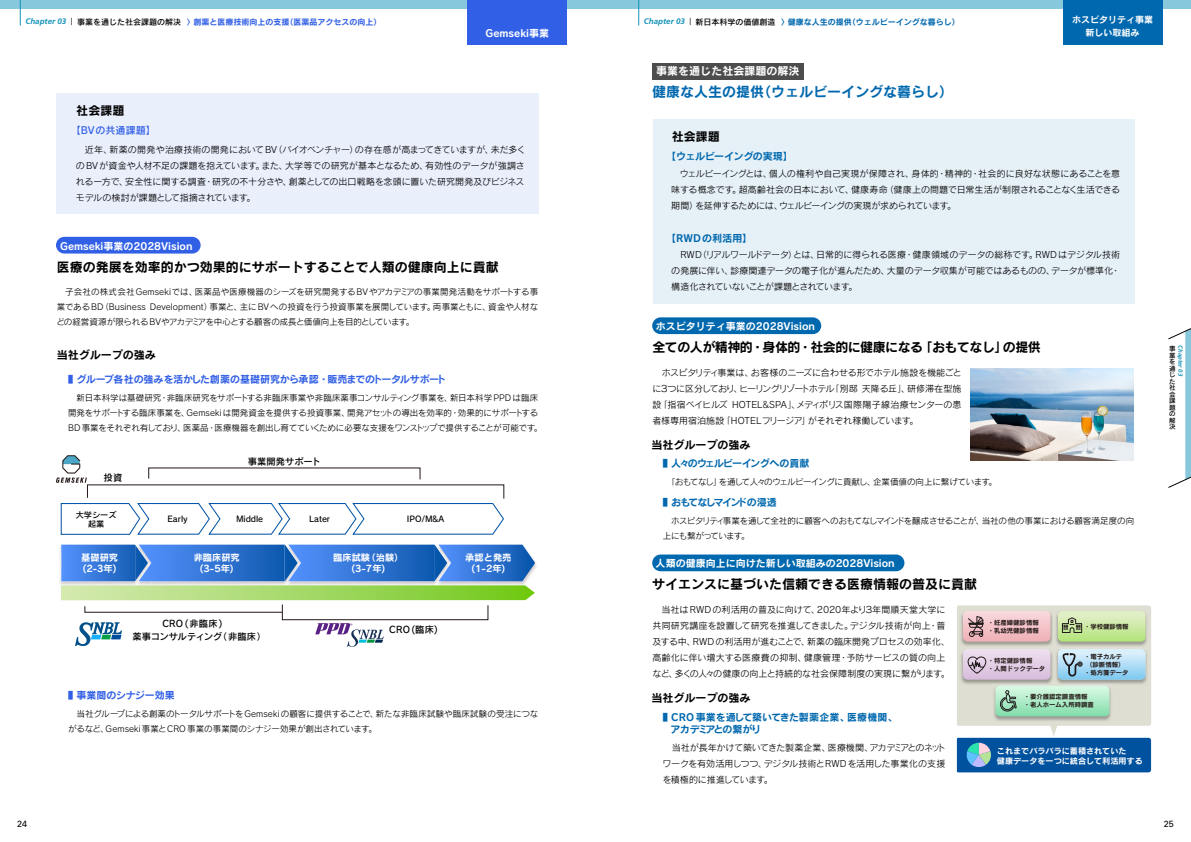
<style>
.page{position:relative;width:1191px;height:842px;background:#fff}
.page>*{position:absolute;margin:0;border:0;box-sizing:border-box;transform-origin:0 0}
.t1{font:14px "Rodin Pro N B";color:#0068ae}
.t2{font:13px "Rodin Pro N B";color:#000}
.t3{font:13px "Rodin Pro N B";letter-spacing:-.04em;color:#000}
.t4{font:12px "Rodin Pro N B";color:#000}
.t5{font:11px "Rodin Pro N B";color:#000}
.t6{font:11px "Rodin Pro N B";color:#fff}
.t7{font:10px "Rodin Pro N B";color:#fff}
.t8{font:10px "Rodin Pro N B";letter-spacing:-.01em;color:#315fe5;scale:.5 1}
.t9{font:10px/12.6px "Rodin Pro N B";letter-spacing:-.01em;color:#0068ae;scale:.5 1}
.t10{font:10px "Rodin Pro N B";letter-spacing:-.08em;color:#0068ae;scale:.5 1}
.t11{font:10px "Rodin Pro N B";letter-spacing:-.155em;color:#0068ae;scale:.5 1}
.t12{font:10px "Rodin Pro N B";letter-spacing:-.035em;color:#0068ae}
.t13{font:10px "Rodin Pro N DB";letter-spacing:.005em;color:#315fe5}
.t14{font:10px "Rodin Pro N B";color:#0068ae}
.t15{font:9.2px/11.1px "Rodin Pro N B";color:#fff;text-align:center}
.t16{font:9.2px "Rodin Pro N DB";letter-spacing:.01em;color:#000}
.t17{font:9.2px "Rodin Pro N DB";letter-spacing:-.025em;color:#000}
.t18{font:9px/16px "Rodin Pro N M";letter-spacing:-.005em;color:#000;text-align:justify}
.t19{font:9px/13.2px "Rodin Pro N B";color:#fff;text-align:center}
.t20{font:9px "Univers";color:#000}
.t21{font:8.5px/15px "Rodin Pro N M";letter-spacing:-.015em;color:#000;text-align:justify}
.t22{font:8.5px/15px "Rodin Pro N M";letter-spacing:-.04em;color:#000}
.t23{font:8.5px "Rodin Pro N M";letter-spacing:-.055em;color:#000}
.t24{font:8.2px/9.8px "Rodin Pro N DB";color:#000;text-align:center}
.t25{font:8.1px/9.7px "Rodin Pro N B";color:#fff}
.t26{font:8px "Rodin Pro N B";color:#315fe5}
.t27{font:8px "Rodin Pro N B";color:#0068ae}
.t28{font:6.5px/6.5px "Rodin Pro N DB";color:#000;text-align:justify}
.t29{font:6.4px/7.6px "Rodin Pro N B";color:#221815}
.t30{font:italic 700 6px "Frutiger";color:#1292b8}
.s1{font-family:"Frutiger";font-weight:700;font-style:italic;color:#1292b8}
.s2{font-family:"Frutiger";font-weight:300;font-size:9.6px;color:#000}
.s3{font-family:"Rodin Pro N DB";color:#000}
</style>
<div class="page">
<svg style="left:1168px;top:328px;width:23px;height:160px"></svg>
<div style="left:0;top:0;width:1191px;height:9px;background:#88c8dc"></div>
<div style="left:56px;top:237px;width:145px;height:17px;background:#315fe5;border-radius:8px"></div>
<img style="left:60px;top:544px;width:477px;height:40px">
<img style="left:135px;top:544px;width:17px;height:1px">
<img style="left:285px;top:544px;width:16px;height:1px">
<img style="left:435px;top:544px;width:16px;height:1px">
<svg style="left:60px;top:467px;width:445px;height:68px"></svg>
<svg style="left:61px;top:545px;width:474px;height:101px"></svg>
<img style="left:57px;top:455px;width:30px;height:27px">
<div style="left:652px;top:317px;width:169px;height:17px;background:#0068ae;border-radius:8px"></div>
<div style="left:652px;top:554px;width:252px;height:17px;background:#0068ae;border-radius:8px"></div>
<svg style="left:638px;top:0;width:1px;height:26px"></svg>
<svg style="left:20px;top:0;width:1px;height:26px"></svg>
<div style="left:467px;top:0;width:100px;height:45px;background:#315fe5"></div>
<div style="left:1062px;top:0;width:100px;height:45px;background:#0068ae"></div>
<img style="left:970px;top:368px;width:163px;height:93px">
<div style="left:956px;top:606px;width:195px;height:119px;background:#deded3;border-radius:3px"></div>
<img style="left:961px;top:614px;width:186px;height:68px">
<div style="left:956px;top:738px;width:195px;height:34px;background:#00519e;border-radius:3px"></div>
<svg style="left:966px;top:743px;width:25px;height:24px"></svg>
<svg style="left:963px;top:611px;width:182px;height:125px"></svg>
<div style="left:652px;top:63px;width:152px;height:16px;background:#4d4d4d"></div>
<div style="left:57px;top:94px;width:482px;height:120px;background:#eaeffc"></div>
<div style="left:653px;top:119px;width:481px;height:184px;background:#e6f0f7"></div>
<p class="t26" style="left:26px;top:16px;width:357px"><span class="s1">Chapter 03</span> <span class="s2">|</span> <span class="s3">事業を通じた社会課題の解決</span> 〉創薬と医療技術向上の支援（医薬品アクセスの向上）</p>
<p class="t27" style="left:644px;top:16px;width:317px"><span class="s1">Chapter 03</span> <span class="s2">|</span> <span class="s3">新日本科学の価値創造</span> 〉健康な人生の提供（ウェルビーイングな暮らし）</p>
<p class="t7" style="left:485px;top:27px;width:65px">Gemseki事業</p>
<h3 class="t4" style="left:76px;top:103px;width:49px">社会課題</h3>
<p class="t6" style="left:656px;top:64px;width:144px">事業を通じた社会課題の解決</p>
<h1 class="t1" style="left:652px;top:82px;width:302px">健康な人生の提供（ウェルビーイングな暮らし）</h1>
<p class="t19" style="left:1072px;top:13px;width:82px">ホスピタリティ事業新しい取組み</p>
<p class="t13" style="left:71px;top:124px;width:87px">【BVの共通課題】</p>
<p class="t18" style="left:76px;top:142px;width:451px;text-align:left">　近年、新薬の開発や治療技術の開発においてBV（バイオベンチャー）の存在感が高まってきていますが、未だ多くの BVが資金や人材不足の課題を抱えています。また、大学等での研究が基本となるため、有効性のデータが強調される一方で、安全性に関する調査・研究の不十分さや、創薬としての出口戦略を念頭に置いた研究開発及びビジネスモデルの検討が課題として指摘されています。</p>
<p class="t7" style="left:60px;top:239px;width:134px">Gemseki事業の2028Vision</p>
<h2 class="t2" style="left:57px;top:259px;width:443px">医療の発展を効率的かつ効果的にサポートすることで人類の健康向上に貢献</h2>
<p class="t21" style="left:56px;top:284px;width:483px;text-indent:9px">子会社の株式会社 Gemsekiでは、医薬品や医療機器のシーズを研究開発するBVやアカデミアの事業開発活動をサポートする事業であるBD（Business Development）事業と、主にBVへの投資を行う投資事業を展開しています。両事業ともに、資金や人材などの経営資源が限られるBVやアカデミアを中心とする顧客の成長と価値向上を目的としています。</p>
<p class="t5" style="left:57px;top:347px;width:100px">当社グループの強み</p>
<p class="t8" style="left:68px;top:372px;width:757px">■ グループ各社の強みを活かした創薬の基礎研究から承認・販売までのトータルサポート</p>
<p class="t21" style="left:68px;top:390px;width:476px;text-align:center">新日本科学は基礎研究・非臨床研究をサポートする非臨床事業や非臨床薬事コンサルティング事業を、新日本科学 PPDは臨床<br>開発をサポートする臨床事業を、Gemsekiは開発資金を提供する投資事業、開発アセットの導出を効率的・効果的にサポートする<br>BD 事業をそれぞれ有しており、医薬品・医療機器を創出し育てていくために必要な支援をワンストップで提供することが可能です。</p>
<p class="t16" style="left:104px;top:472px;width:20px">投資</p>
<p class="t16" style="left:248px;top:455px;width:75px">事業開発サポート</p>
<p class="t24" style="left:76px;top:509px;width:43px">大学シーズ起業</p>
<p class="t24" style="left:167px;top:514px;width:22px">Early</p>
<p class="t24" style="left:236px;top:514px;width:29px">Middle</p>
<p class="t24" style="left:309px;top:514px;width:22px">Later</p>
<p class="t24" style="left:407px;top:514px;width:39px">IPO/M&amp;A</p>
<p class="t15" style="left:333px;top:552px;width:72px">臨床試験（治験）(3-7年)</p>
<p class="t15" style="left:81px;top:552px;width:38px;text-align:left">基礎研究(2-3年)</p>
<p class="t15" style="left:194px;top:552px;width:48px">非臨床研究(3-5年)</p>
<p class="t15" style="left:465px;top:552px;width:48px">承認と発売(1-2年)</p>
<p class="t16" style="left:162px;top:618px;width:62px">CRO (非臨床)</p>
<p class="t17" style="left:133px;top:630px;width:135px">薬事コンサルティング（非臨床）</p>
<p class="t16" style="left:389px;top:624px;width:50px">CRO(臨床)</p>
<p class="t8" style="left:68px;top:688px;width:215px">■ 事業間のシナジー効果</p>
<p class="t21" style="left:68px;top:706px;width:471px;text-indent:8px">当社グループによる創薬のトータルサポートをGemsekiの顧客に提供することで、新たな非臨床試験や臨床試験の受注につながるなど、Gemseki事業とCRO事業の事業間のシナジー効果が創出されています。</p>
<h3 class="t4" style="left:672px;top:128px;width:49px">社会課題</h3>
<p class="t12" style="left:666px;top:149px;width:128px">【ウェルビーイングの実現】</p>
<p class="t18" style="left:671px;top:165px;width:450px;text-indent:9px">ウェルビーイングとは、個人の権利や自己実現が保障され、身体的・精神的・社会的に良好な状態にあることを意味する概念です。超高齢社会の日本において、健康寿命（健康上の問題で日常生活が制限されることなく生活できる期間）を延伸するためには、ウェルビーイングの実現が求められています。</p>
<p class="t14" style="left:666px;top:231px;width:87px">【RWDの利活用】</p>
<p class="t18" style="left:671px;top:246px;width:450px">　RWD（リアルワールドデータ）とは、日常的に得られる医療・健康領域のデータの総称です。RWDはデジタル技術の発展に伴い、診療関連データの電子化が進んだため、大量のデータ収集が可能ではあるものの、データが標準化・構造化されていないことが課題とされています。</p>
<p class="t7" style="left:656px;top:319px;width:161px">ホスピタリティ事業の2028Vision</p>
<h2 class="t3" style="left:652px;top:339px;width:390px">全ての人が精神的 ・身体的 ・社会的に健康になる「おもてなし」の提供</h2>
<p class="t18" style="left:652px;top:364px;width:311px">　ホスピタリティ事業は、お客様のニーズに合わせる形でホテル施設を機能ごとに３つに区分しており、ヒーリングリゾートホテル「別邸 天降る丘」、研修滞在型施設「指宿ベイヒルズ HOTEL&amp;SPA」、メディポリス国際陽子線治療センターの患者様専用宿泊施設「HOTELフリージア」がそれぞれ稼働しています。</p>
<p class="t5" style="left:651px;top:437px;width:100px">当社グループの強み</p>
<p class="t10" style="left:662px;top:456px;width:295px">■ 人々のウェルビーイングへの貢献</p>
<p class="t23" style="left:667px;top:476px;width:332px">「おもてなし」を通して人々のウェルビーイングに貢献し、企業価値の向上に繋げています。</p>
<p class="t11" style="left:662px;top:495px;width:230px">■ おもてなしマインドの浸透</p>
<p class="t22" style="left:662px;top:513px;width:473px;text-indent:8px">ホスピタリティ事業を通して全社的に顧客へのおもてなしマインドを醸成させることが、当社の他の事業における顧客満足度の向上にも繋がっています。</p>
<p class="t7" style="left:655px;top:556px;width:241px">人類の健康向上に向けた新しい取組みの2028Vision</p>
<h2 class="t2" style="left:652px;top:576px;width:326px">サイエンスに基づいた信頼できる医療情報の普及に貢献</h2>
<p class="t18" style="left:652px;top:601px;width:299px;text-align:center">当社はRWDの利活用の普及に向けて、2020年より３年間順天堂大学に<br>共同研究講座を設置して研究を推進してきました。デジタル技術が向上・普及する中、RWDの利活用が進むことで、新薬の臨床開発プロセスの効率化、高齢化に伴い増大する医療費の抑制、健康管理・予防サービスの質の向上など、多くの人々の健康の向上と持続的な社会保障制度の実現に繋がります。</p>
<p class="t5" style="left:651px;top:690px;width:100px">当社グループの強み</p>
<p class="t9" style="left:670px;top:710px;width:456px;text-indent:-8px">■ CRO事業を通して築いてきた製薬企業、医療機関、アカデミアとの繋がり</p>
<p class="t18" style="left:662px;top:740px;width:285px;text-indent:9px">当社が長年かけて築いてきた製薬企業、医療機関、アカデミアとのネットワークを有効活用しつつ、デジタル技術とRWDを活用した事業化の支援を積極的に推進しています。</p>
<p class="t29" style="left:987px;top:619px;width:52px">・妊産婦健診情報・乳幼児健診情報</p>
<p class="t29" style="left:1084px;top:622px;width:46px">・学校健診情報</p>
<p class="t29" style="left:987px;top:656px;width:59px">・特定健診情報<br>・人間ドックデータ</p>
<p class="t29" style="left:1084px;top:653px;width:40px">・電子カルテ</p>
<p class="t29" style="left:1086px;top:660px;width:40px">（診断情報）</p>
<p class="t29" style="left:1084px;top:668px;width:46px">・処方箋データ</p>
<p class="t29" style="left:1023px;top:693px;width:72px">・要介護認定調査情報・老人ホーム入所時調査</p>
<p class="t25" style="left:997px;top:746px;width:147px">これまでバラバラに蓄積されていた<br>健康データを一つに統合して利活用する</p>
<p class="t28" style="left:1169px;top:345px;width:8px">事業を通じた社会課題の解決</p>
<p class="t30" style="left:1184px;top:345px;width:32px;rotate:90deg">Chapter 03</p>
<p class="t20" style="left:17px;top:818px;width:12px">24</p>
<p class="t20" style="left:1164px;top:818px;width:12px">25</p>
</div>
